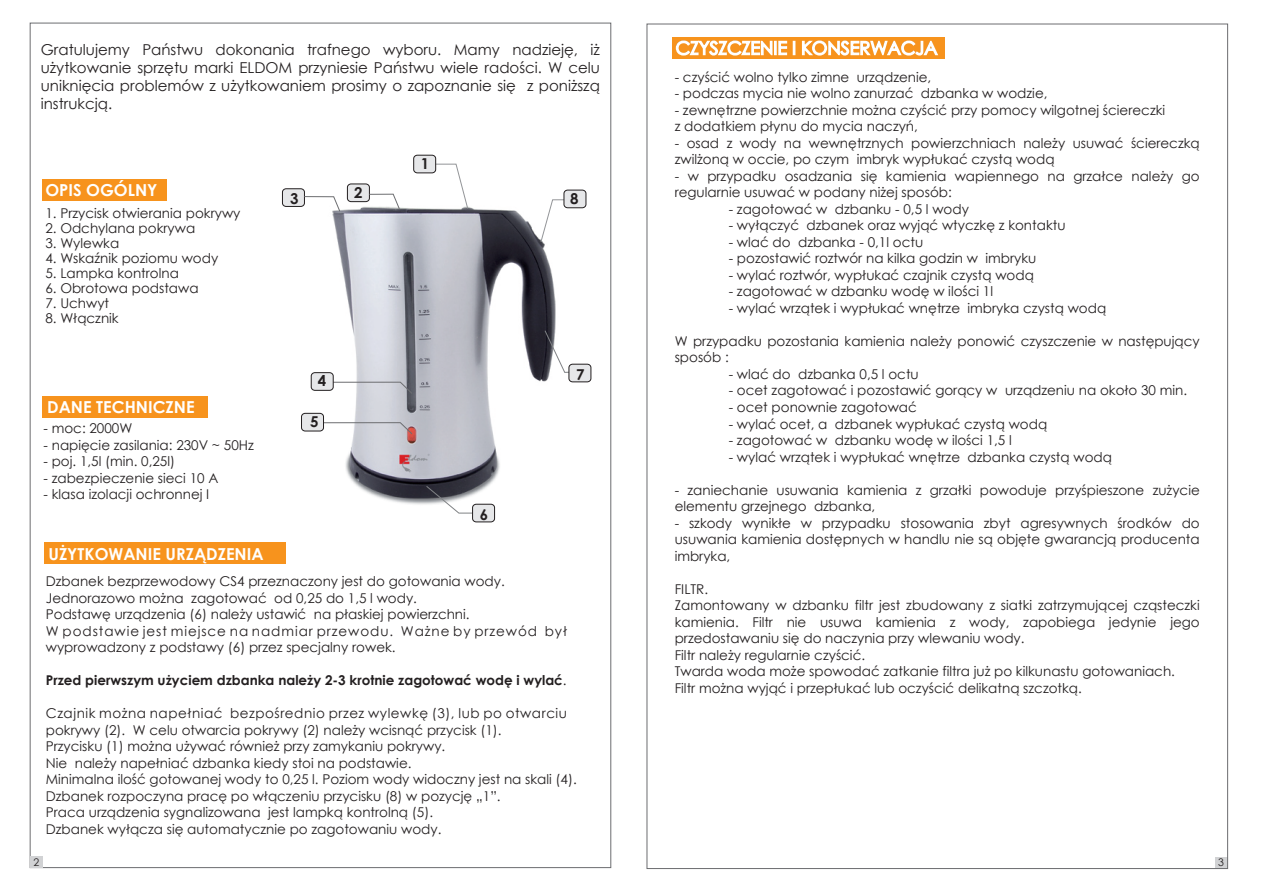
<style>
.page{position:relative;width:1263px;height:893px;background:#fff}
.page>*{position:absolute;margin:0;border:0;box-sizing:border-box;transform-origin:0 0}
.t1{font:700 16.5px "Century Gothic";color:#fff}
.t2{font:15px/18px "Century Gothic";color:#231f20;text-align:justify}
.t3{font:700 15px "Century Gothic";color:#231f20}
.t4{font:13.5px/16.5px "Century Gothic";color:#231f20}
.t5{font:700 13.5px "Century Gothic";color:#231f20}
.t6{font:10.5px "Century Gothic";color:#231f20}
.s1{font-weight:400}
</style>
<div class="page">
<img style="left:299px;top:183px;width:274px;height:335px">
<div style="left:42px;top:179px;width:125px;height:21px;background:#f7931d"></div>
<div style="left:43px;top:396px;width:165px;height:22px;background:#f7931d"></div>
<div style="left:44px;top:542px;width:242px;height:21px;background:#f7931d"></div>
<div style="left:672px;top:37px;width:273px;height:21px;background:#f7931d"></div>
<svg style="left:540px;top:199px;width:34px;height:44px"></svg>
<div style="left:564px;top:190px;width:22px;height:18px;background:#e6e7e9;border-radius:4px"></div>
<div style="left:564px;top:190px;width:22px;height:18px;border:1px solid #231f20;border-radius:4px"></div>
<div style="left:347px;top:184px;width:22px;height:18px;background:#e6e7e9;border-radius:4px"></div>
<div style="left:347px;top:184px;width:23px;height:18px;border:1px solid #231f20;border-radius:4px"></div>
<div style="left:282px;top:189px;width:22px;height:17px;background:#e6e7e9;border-radius:4px"></div>
<div style="left:282px;top:189px;width:23px;height:18px;border:1px solid #231f20;border-radius:4px"></div>
<svg style="left:435px;top:163px;width:34px;height:46px"></svg>
<svg style="left:368px;top:193px;width:32px;height:17px"></svg>
<div style="left:414px;top:155px;width:22px;height:18px;background:#e6e7e9;border-radius:4px"></div>
<div style="left:413px;top:155px;width:23px;height:18px;border:1px solid #231f20;border-radius:4px"></div>
<svg style="left:315px;top:381px;width:98px;height:13px"></svg>
<svg style="left:675px;top:40px;width:120px;height:16px"></svg>
<svg style="left:801px;top:40px;width:137px;height:16px"></svg>
<div style="left:1215px;top:857px;width:12px;height:11px;background:#d1d2d4"></div>
<div style="left:30px;top:856px;width:13px;height:11px;background:#d1d2d4"></div>
<svg style="left:425px;top:485px;width:52px;height:29px"></svg>
<div style="left:473px;top:504px;width:22px;height:18px;background:#e6e7e9;border-radius:4px"></div>
<div style="left:472px;top:504px;width:23px;height:18px;border:1px solid #231f20;border-radius:4px"></div>
<svg style="left:303px;top:196px;width:38px;height:16px"></svg>
<svg style="left:544px;top:330px;width:43px;height:43px"></svg>
<div style="left:569px;top:364px;width:22px;height:18px;background:#e6e7e9;border-radius:4px"></div>
<div style="left:569px;top:364px;width:22px;height:18px;border:1px solid #231f20;border-radius:4px"></div>
<div style="left:311px;top:373px;width:22px;height:17px;background:#e6e7e9;border-radius:4px"></div>
<div style="left:311px;top:372px;width:22px;height:18px;border:1px solid #231f20;border-radius:4px"></div>
<svg style="left:315px;top:422px;width:98px;height:13px"></svg>
<div style="left:301px;top:413px;width:22px;height:18px;background:#e6e7e9;border-radius:4px"></div>
<div style="left:301px;top:413px;width:23px;height:18px;border:1px solid #231f20;border-radius:4px"></div>
<p class="t2" style="left:41px;top:41px;width:561px">Gratulujemy Państwu dokonania trafnego wyboru. Mamy nadzieję, iż użytkowanie sprzętu marki ELDOM przyniesie Państwu wiele radości. W celu uniknięcia problemów z użytkowaniem prosimy o zapoznanie się z poniższą instrukcją.</p>
<p class="t1" style="left:45px;top:177px;width:114px">OPIS OGÓLNY</p>
<p class="t4" style="left:45px;top:204px;width:197px">1. Przycisk otwierania pokrywy</p>
<p class="t4" style="left:45px;top:219px;width:151px">2. Odchylana pokrywa</p>
<p class="t4" style="left:45px;top:234px;width:75px">3. Wylewka</p>
<p class="t4" style="left:45px;top:249px;width:174px">4. Wskaźnik poziomu wody</p>
<p class="t4" style="left:45px;top:264px;width:135px">5. Lampka kontrolna</p>
<p class="t4" style="left:45px;top:279px;width:155px">6. Obrotowa podstawa</p>
<p class="t4" style="left:45px;top:294px;width:65px">7. Uchwyt</p>
<p class="t4" style="left:45px;top:309px;width:75px">8. Włącznik</p>
<p class="t1" style="left:47px;top:395px;width:149px">DANE TECHNICZNE</p>
<p class="t4" style="left:44px;top:420px;width:90px">- moc: 2000W</p>
<p class="t4" style="left:44px;top:436px;width:212px">- napięcie zasilania: 230V ~ 50Hz</p>
<p class="t4" style="left:44px;top:453px;width:133px">- poj. 1,5l (min. 0,25l)</p>
<p class="t4" style="left:44px;top:469px;width:176px">- zabezpieczenie sieci 10 A</p>
<p class="t4" style="left:44px;top:486px;width:167px">- klasa izolacji ochronnej I</p>
<p class="t3" style="left:290px;top:187px;width:10px">3</p>
<p class="t3" style="left:354px;top:181px;width:10px">2</p>
<p class="t3" style="left:318px;top:369px;width:10px">4</p>
<p class="t3" style="left:310px;top:411px;width:10px">5</p>
<p class="t3" style="left:421px;top:152px;width:10px">1</p>
<p class="t3" style="left:480px;top:503px;width:10px">6</p>
<p class="t3" style="left:570px;top:187px;width:10px">8</p>
<p class="t3" style="left:576px;top:363px;width:10px">7</p>
<p class="t1" style="left:48px;top:541px;width:217px">UŻYTKOWANIE URZĄDZENIA</p>
<p class="t4" style="left:46px;top:573px;width:523px">Dzbanek bezprzewodowy CS4 przeznaczony jest do gotowania wody.<br>Jednorazowo można zagotować od 0,25 do 1,5 l wody.<br>Podstawę urządzenia (6) należy ustawić na płaskiej powierzchni.<br>W podstawie jest miejsce na nadmiar przewodu. Ważne by przewód był wyprowadzony z podstawy (6) przez specjalny rowek.</p>
<p class="t5" style="left:46px;top:670px;width:522px">Przed pierwszym użyciem dzbanka należy 2-3 krotnie zagotować wodę i wylać<span class="s1">.</span></p>
<p class="t4" style="left:46px;top:705px;width:532px">Czajnik można napełniać bezpośrednio przez wylewkę (3), lub po otwarciu pokrywy (2). W celu otwarcia pokrywy (2) należy wcisnąć przycisk (1).<br>Przycisku (1) można używać również przy zamykaniu pokrywy.<br>Nie należy napełniać dzbanka kiedy stoi na podstawie.<br>Minimalna ilość gotowanej wody to 0,25 l. Poziom wody widoczny jest na skali (4).<br>Dzbanek rozpoczyna pracę po włączeniu przycisku (8) w pozycję „1”.<br>Praca urządzenia sygnalizowana jest lampką kontrolną (5).<br>Dzbanek wyłącza się automatycznie po zagotowaniu wody.</p>
<p class="t6" style="left:33px;top:854px;width:7px">2</p>
<p class="t4" style="left:675px;top:69px;width:258px">- czyścić wolno tylko zimne urządzenie,</p>
<p class="t4" style="left:675px;top:85px;width:374px">- podczas mycia nie wolno zanurzać dzbanka w wodzie,</p>
<p class="t4" style="left:675px;top:102px;width:492px">- zewnętrzne powierzchnie można czyścić przy pomocy wilgotnej ściereczki z dodatkiem płynu do mycia naczyń,</p>
<p class="t4" style="left:675px;top:135px;width:526px">- osad z wody na wewnętrznych powierzchniach należy usuwać ściereczką zwilżoną w occie, po czym imbryk wypłukać czystą wodą</p>
<p class="t4" style="left:675px;top:168px;width:527px">- w przypadku osadzania się kamienia wapiennego na grzałce należy go regularnie usuwać w podany niżej sposób:</p>
<p class="t4" style="left:729px;top:201px;width:242px">- zagotować w dzbanku - 0,5 l wody</p>
<p class="t4" style="left:729px;top:217px;width:338px">- wyłączyć dzbanek oraz wyjąć wtyczkę z kontaktu</p>
<p class="t4" style="left:729px;top:234px;width:196px">- wlać do dzbanka - 0,1l octu</p>
<p class="t4" style="left:729px;top:250px;width:309px">- pozostawić roztwór na kilka godzin w imbryku</p>
<p class="t4" style="left:729px;top:267px;width:307px">- wylać roztwór, wypłukać czajnik czystą wodą</p>
<p class="t4" style="left:729px;top:283px;width:266px">- zagotować w dzbanku wodę w ilości 1l</p>
<p class="t4" style="left:729px;top:300px;width:379px">- wylać wrzątek i wypłukać wnętrze imbryka czystą wodą</p>
<p class="t4" style="left:675px;top:333px;width:527px">W przypadku pozostania kamienia należy ponowić czyszczenie w następujący sposób :</p>
<p class="t4" style="left:729px;top:366px;width:192px">- wlać do dzbanka 0,5 l octu</p>
<p class="t4" style="left:729px;top:382px;width:460px">- ocet zagotować i pozostawić gorący w urządzeniu na około 30 min.</p>
<p class="t4" style="left:729px;top:399px;width:190px">- ocet ponownie zagotować</p>
<p class="t4" style="left:729px;top:415px;width:320px">- wylać ocet, a dzbanek wypłukać czystą wodą</p>
<p class="t4" style="left:729px;top:432px;width:285px">- zagotować w dzbanku wodę w ilości 1,5 l</p>
<p class="t4" style="left:729px;top:448px;width:385px">- wylać wrzątek i wypłukać wnętrze dzbanka czystą wodą</p>
<p class="t4" style="left:675px;top:481px;width:527px">- zaniechanie usuwania kamienia z grzałki powoduje przyśpieszone zużycie elementu grzejnego dzbanka,</p>
<p class="t4" style="left:675px;top:514px;width:527px;text-align:justify">- szkody wynikłe w przypadku stosowania zbyt agresywnych środków do usuwania kamienia dostępnych w handlu nie są objęte gwarancją producenta imbryka,</p>
<p class="t4" style="left:675px;top:580px;width:527px">FILTR.<br>Zamontowany w dzbanku filtr jest zbudowany z siatki zatrzymującej cząsteczki kamienia. Filtr nie usuwa kamienia z wody, zapobiega jedynie jego przedostawaniu się do naczynia przy wlewaniu wody.<br>Filtr należy regularnie czyścić.<br>Twarda woda może spowodać zatkanie filtra już po kilkunastu gotowaniach.<br>Filtr można wyjąć i przepłukać lub oczyścić delikatną szczotką.</p>
<p class="t6" style="left:1218px;top:855px;width:7px">3</p>
</div>
